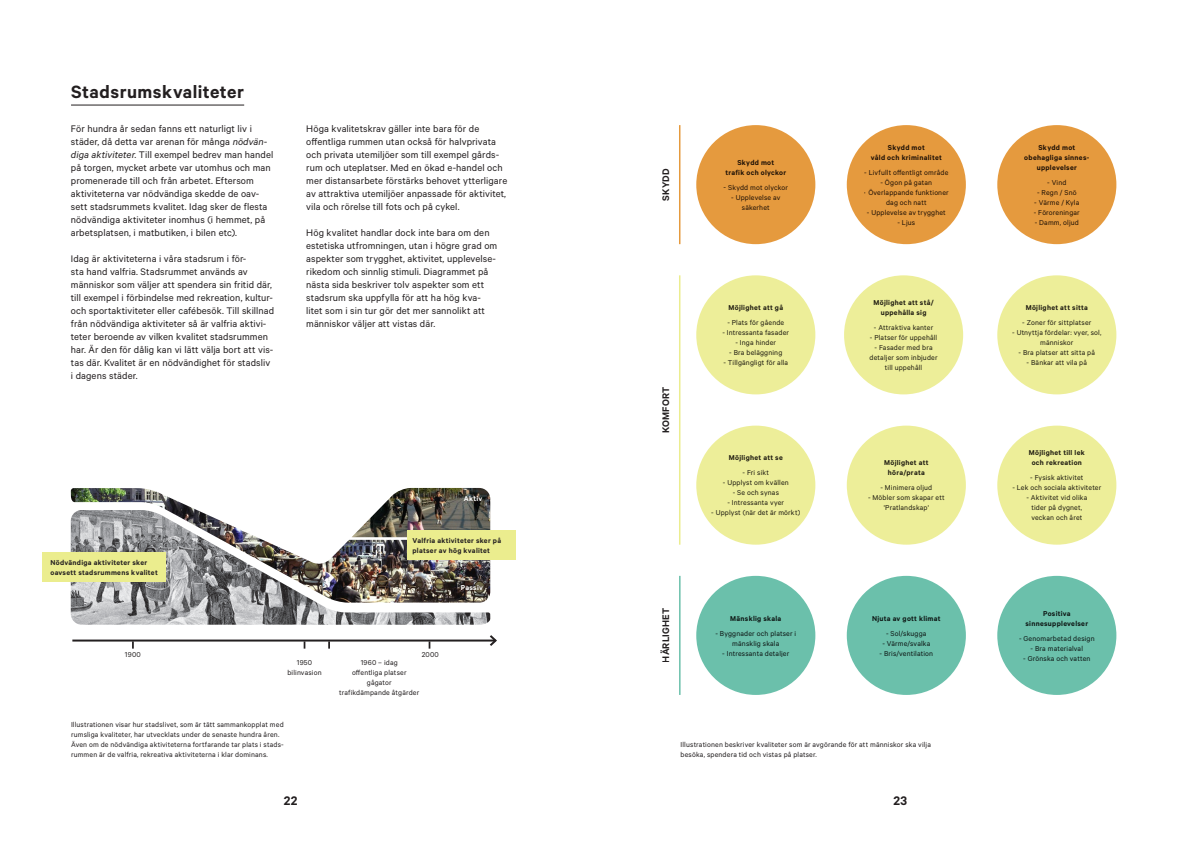
<style>
.page{position:relative;width:1191px;height:842px;background:#fff}
.page>*{position:absolute;margin:0;border:0;box-sizing:border-box;transform-origin:0 0}
.t1{font:600 20px "Calibre";letter-spacing:.025em;color:#231f20}
.t2{font:600 14px "Calibre";color:#231f20}
.t3{font:10.8px/13px "Calibre";letter-spacing:.01em;color:#231f20}
.t4{font:600 10.8px "Calibre";letter-spacing:.015em;color:#231f20}
.t5{font:8px/10px "Calibre";letter-spacing:.02em;color:#231f20;text-align:center}
.t6{font:600 8px/10px "Calibre";letter-spacing:.035em;color:#231f20;text-align:center}
.t7{font:600 8px "Calibre";letter-spacing:.035em;color:#fff}
.s1{font-style:italic}
</style>
<div class="page">
<hr style="left:71px;top:105px;width:173px;height:1px;background:#231f20">
<div style="left:696px;top:125px;width:119px;height:119px;background:#e59a3e;border-radius:50%"></div>
<div style="left:696px;top:275px;width:119px;height:119px;background:#edee99;border-radius:50%"></div>
<div style="left:844px;top:275px;width:119px;height:119px;background:#edee99;border-radius:50%"></div>
<div style="left:997px;top:275px;width:119px;height:119px;background:#edee99;border-radius:50%"></div>
<div style="left:696px;top:426px;width:119px;height:119px;background:#edee99;border-radius:50%"></div>
<div style="left:846px;top:426px;width:120px;height:119px;background:#edee99;border-radius:50%"></div>
<div style="left:997px;top:426px;width:119px;height:119px;background:#edee99;border-radius:50%"></div>
<div style="left:696px;top:576px;width:119px;height:119px;background:#6bc0ab;border-radius:50%"></div>
<div style="left:846px;top:576px;width:120px;height:119px;background:#6bc0ab;border-radius:50%"></div>
<div style="left:997px;top:576px;width:119px;height:119px;background:#6bc0ab;border-radius:50%"></div>
<div style="left:846px;top:125px;width:120px;height:119px;background:#e59a3e;border-radius:50%"></div>
<div style="left:997px;top:125px;width:119px;height:119px;background:#e59a3e;border-radius:50%"></div>
<hr style="left:679px;top:125px;width:1px;height:119px;background:#e38f29">
<hr style="left:679px;top:576px;width:1px;height:119px;background:#6bc0ab">
<hr style="left:679px;top:275px;width:1px;height:270px;background:#ebed8e">
<img style="left:71px;top:595px;width:226px;height:30px">
<img style="left:297px;top:595px;width:193px;height:30px">
<img style="left:322px;top:540px;width:168px;height:63px">
<img style="left:352px;top:488px;width:138px;height:49px">
<img style="left:71px;top:488px;width:251px;height:107px">
<hr style="left:72px;top:639px;width:423px;height:2px;background:#231f20">
<svg style="left:487px;top:635px;width:10px;height:11px"></svg>
<svg style="left:328px;top:641px;width:2px;height:8px"></svg>
<svg style="left:428px;top:641px;width:2px;height:8px"></svg>
<svg style="left:132px;top:641px;width:2px;height:8px"></svg>
<div style="left:43px;top:552px;width:123px;height:30px;background:#ebed8e"></div>
<div style="left:407px;top:530px;width:108px;height:30px;background:#ebed8e"></div>
<h1 class="t1" style="left:71px;top:80px;width:175px">Stadsrumskvaliteter</h1>
<p class="t3" style="left:71px;top:122px;width:204px">För hundra år sedan fanns ett naturligt liv i städer, då detta var arenan för många <span class="s1">nödvän&shy;diga aktiviteter</span>. Till exempel bedrev man handel på torgen, mycket arbete var utomhus och man promenerade till och från arbetet. Eftersom aktiviteterna var nödvändiga skedde de oav&shy;sett stadsrummets kvalitet. Idag sker de flesta nödvändiga aktiviteter inomhus (i hemmet, på arbetsplatsen, i matbutiken, i bilen etc).</p>
<p class="t3" style="left:71px;top:252px;width:205px">Idag är aktiviteterna i våra stadsrum i för-<br>sta hand valfria. Stadsrummet används av människor som väljer att spendera sin fritid där, till exempel i förbindelse med rekreation, kultur&shy;och sportaktiviteter eller cafébesök. Till skillnad från nödvändiga aktiviteter så är valfria aktivi&shy;teter beroende av vilken kvalitet stadsrummen har. Är den för dålig kan vi lätt välja bort att vis&shy;tas där. Kvalitet är en nödvändighet för stadsliv i dagens städer.</p>
<p class="t3" style="left:306px;top:122px;width:202px">Höga kvalitetskrav gäller inte bara för de offentliga rummen utan också för halvprivata och privata utemiljöer som till exempel gårds&shy;rum och uteplatser. Med en ökad e-handel och mer distansarbete förstärks behovet ytterligare av attraktiva utemiljöer anpassade för aktivitet, vila och rörelse till fots och på cykel.</p>
<p class="t3" style="left:306px;top:226px;width:192px">Hög kvalitet handlar dock inte bara om den estetiska utfromningen, utan i högre grad om aspekter som trygghet, aktivitet, upplevelse&shy;rikedom och sinnlig stimuli. Diagrammet på nästa sida beskriver tolv aspekter som ett stadsrum ska uppfylla för att ha hög kva&shy;litet som i sin tur gör det mer sannolikt att människor väljer att vistas där.</p>
<p class="t6" style="left:50px;top:557px;width:109px;text-align:left">Nödvändiga aktiviteter sker oavsett stadsrummens kvalitet</p>
<p class="t5" style="left:125px;top:649px;width:17px">1900</p>
<p class="t7" style="left:464px;top:494px;width:20px">Aktiv</p>
<p class="t6" style="left:412px;top:535px;width:90px;text-align:left">Valfria aktiviteter sker på platser av hög kvalitet</p>
<p class="t7" style="left:461px;top:582px;width:24px">Passiv</p>
<p class="t5" style="left:422px;top:649px;width:19px">2000</p>
<p class="t5" style="left:287px;top:657px;width:36px">1950 bilinvasion</p>
<p class="t5" style="left:339px;top:657px;width:82px">1960 – idag<br>offentliga platser gågator<br>trafikdämpande åtgärder</p>
<p class="t5" style="left:71px;top:719px;width:214px;text-align:left">Illustrationen visar hur stadslivet, som är tätt sammankopplat med rumsliga kvaliteter, har utvecklats under de senaste hundra åren.<br>Även om de nödvändiga aktiviteterna fortfarande tar plats i stads&shy;rummen är de valfria, rekreativa aktiviteterna i klar dominans.</p>
<p class="t4" style="left:659px;top:201px;width:34px;rotate:-90deg">SKYDD</p>
<p class="t4" style="left:659px;top:433px;width:48px;rotate:-90deg">KOMFORT</p>
<p class="t6" style="left:725px;top:157px;width:62px">Skydd mot<br>trafik och olyckor</p>
<p class="t5" style="left:723px;top:182px;width:66px">- Skydd mot olyckor</p>
<p class="t5" style="left:731px;top:192px;width:51px">- Upplevelse av säkerhet</p>
<p class="t6" style="left:728px;top:302px;width:56px">Möjlighet att gå</p>
<p class="t5" style="left:727px;top:317px;width:58px">- Plats för gående</p>
<p class="t5" style="left:722px;top:327px;width:68px">- Intressanta fasader</p>
<p class="t5" style="left:735px;top:337px;width:42px">- Inga hinder</p>
<p class="t5" style="left:729px;top:347px;width:55px">- Bra beläggning</p>
<p class="t5" style="left:723px;top:357px;width:66px">- Tillgängligt för alla</p>
<p class="t6" style="left:729px;top:452px;width:55px">Möjlighet att se</p>
<p class="t5" style="left:742px;top:467px;width:28px">- Fri sikt</p>
<p class="t5" style="left:723px;top:477px;width:67px">- Upplyst om kvällen</p>
<p class="t5" style="left:732px;top:487px;width:48px">- Se och synas</p>
<p class="t5" style="left:727px;top:497px;width:58px">- Intressanta vyer</p>
<p class="t5" style="left:711px;top:507px;width:91px">- Upplyst (när det är mörkt)</p>
<p class="t6" style="left:871px;top:142px;width:72px">Skydd mot<br>våld och kriminalitet</p>
<p class="t5" style="left:864px;top:167px;width:86px">- Livfullt offentligt område</p>
<p class="t5" style="left:880px;top:177px;width:53px">- Ögon på gatan</p>
<p class="t5" style="left:864px;top:187px;width:86px">- Överlappande funktioner dag och natt</p>
<p class="t5" style="left:867px;top:207px;width:80px">- Upplevelse av trygghet</p>
<p class="t5" style="left:897px;top:217px;width:19px">- Ljus</p>
<p class="t6" style="left:873px;top:297px;width:62px">Möjlighet att stå/ uppehålla sig</p>
<p class="t5" style="left:874px;top:322px;width:61px">- Attraktiva kanter</p>
<p class="t5" style="left:870px;top:332px;width:69px">- Platser för uppehåll</p>
<p class="t5" style="left:869px;top:342px;width:69px">- Fasader med bra detaljer som inbjuder till uppehåll</p>
<p class="t6" style="left:884px;top:457px;width:46px">Möjlighet att höra/prata</p>
<p class="t5" style="left:880px;top:482px;width:53px">- Minimera oljud</p>
<p class="t5" style="left:868px;top:492px;width:78px">- Möbler som skapar ett 'Pratlandskap'</p>
<p class="t4" style="left:659px;top:662px;width:56px;rotate:-90deg">HÄRLIGHET</p>
<p class="t6" style="left:730px;top:613px;width:53px">Mänsklig skala</p>
<p class="t5" style="left:715px;top:628px;width:82px">- Byggnader och platser i mänsklig skala</p>
<p class="t5" style="left:722px;top:648px;width:69px">- Intressanta detaljer</p>
<p class="t6" style="left:872px;top:613px;width:70px">Njuta av gott klimat</p>
<p class="t5" style="left:886px;top:628px;width:42px">- Sol/skugga</p>
<p class="t5" style="left:882px;top:638px;width:49px">- Värme/svalka</p>
<p class="t5" style="left:879px;top:648px;width:55px">- Bris/ventilation</p>
<p class="t5" style="left:680px;top:739px;width:252px;text-align:left">Illustrationen beskriver kvaliteter som är avgörande för att människor ska vilja besöka, spendera tid och vistas på platser.</p>
<p class="t2" style="left:284px;top:793px;width:15px">22</p>
<p class="t2" style="left:893px;top:793px;width:15px">23</p>
<p class="t6" style="left:1024px;top:142px;width:67px">Skydd mot obehagliga sinnes&shy;upplevelser</p>
<p class="t5" style="left:1047px;top:177px;width:21px">- Vind</p>
<p class="t5" style="left:1037px;top:187px;width:41px">- Regn / Snö</p>
<p class="t5" style="left:1034px;top:197px;width:47px">- Värme / Kyla</p>
<p class="t5" style="left:1033px;top:207px;width:48px">- Föroreningar</p>
<p class="t5" style="left:1034px;top:217px;width:46px">- Damm, oljud</p>
<p class="t6" style="left:1025px;top:302px;width:64px">Möjlighet att sitta</p>
<p class="t5" style="left:1022px;top:317px;width:71px">- Zoner för sittplatser</p>
<p class="t5" style="left:1012px;top:327px;width:91px">- Utnyttja fördelar: vyer, sol, människor</p>
<p class="t5" style="left:1018px;top:347px;width:78px">- Bra platser att sitta på</p>
<p class="t5" style="left:1026px;top:357px;width:62px">- Bänkar att vila på</p>
<p class="t6" style="left:1028px;top:447px;width:57px">Möjlighet till lek och rekreation</p>
<p class="t5" style="left:1030px;top:472px;width:55px">- Fysisk aktivitet</p>
<p class="t5" style="left:1012px;top:482px;width:90px">- Lek och sociala aktiviteter</p>
<p class="t5" style="left:1026px;top:492px;width:62px">- Aktivitet vid olika tider på dygnet, veckan och året</p>
<p class="t6" style="left:1025px;top:608px;width:64px">Positiva sinnesupplevelser</p>
<p class="t5" style="left:1019px;top:633px;width:77px">- Genomarbetad design</p>
<p class="t5" style="left:1030px;top:643px;width:54px">- Bra materialval</p>
<p class="t5" style="left:1023px;top:653px;width:69px">- Grönska och vatten</p>
</div>
